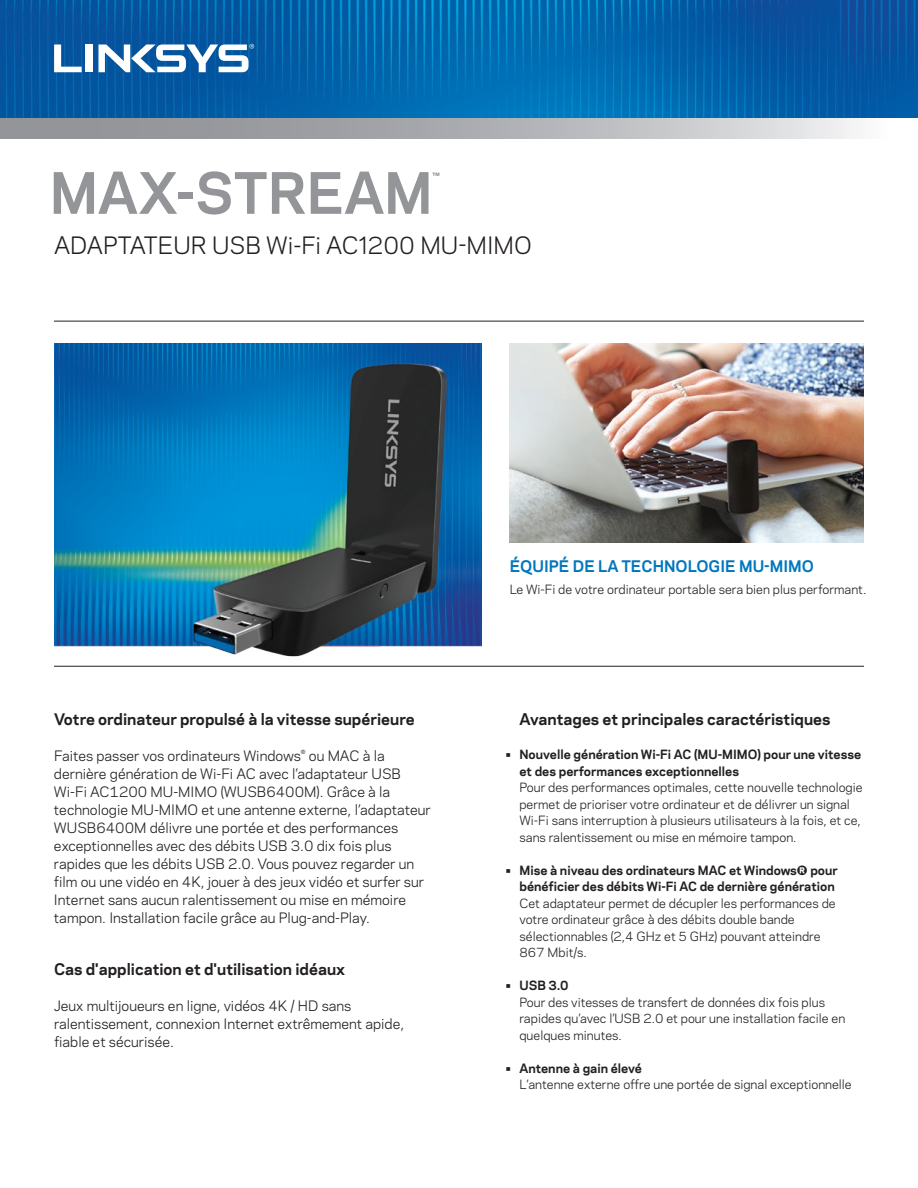
<style>
.page{position:relative;width:918px;height:1188px;background:#fff}
.page>*{position:absolute;margin:0;border:0;box-sizing:border-box;transform-origin:0 0}
.t1{font:700 53.4px "Galaxie Polaris";color:#939598}
.t2{font:22.5px "Galaxie Polaris";color:#231f20}
.t3{font:700 15px "Galaxie Polaris";color:#231f20}
.t4{font:700 15px "Galaxie Polaris";color:#0077bd}
.t5{font:13.5px/18px "Galaxie Polaris";color:#231f20}
.t6{font:12px/16.5px "Galaxie Polaris";color:#231f20}
.t7{font:700 12px/16.5px "Galaxie Polaris";color:#231f20}
.t8{font:700 12px "Galaxie Polaris";color:#939598}
.t9{font:5.4px "Galaxie Polaris";color:#231f20}
</style>
<div class="page">
<img style="left:0;top:0;width:918px;height:119px">
<svg style="left:0;top:119px;width:858px;height:19px"></svg>
<div style="left:86px;top:45px;width:7px;height:27px;background:#fff"></div>
<svg style="left:54px;top:45px;width:28px;height:27px"></svg>
<svg style="left:99px;top:44px;width:155px;height:28px"></svg>
<hr style="left:54px;top:321px;width:810px;height:1px;background:#231f20">
<hr style="left:54px;top:666px;width:810px;height:1px;background:#231f20">
<img style="left:54px;top:343px;width:428px;height:324px">
<img style="left:510px;top:343px;width:354px;height:199px">
<h1 class="t1" style="left:50px;top:153px;width:384px">MAX-STREAM</h1>
<p class="t8" style="left:433px;top:168px;width:9px">™</p>
<h2 class="t2" style="left:54px;top:229px;width:479px">ADAPTATEUR USB Wi-Fi AC1200 MU-MIMO</h2>
<p class="t3" style="left:54px;top:708px;width:362px">Votre ordinateur propulsé à la vitesse supérieure</p>
<p class="t5" style="left:54px;top:746px;width:248px">Faites passer vos ordinateurs Windows</p>
<p class="t9" style="left:301px;top:748px;width:6px">®</p>
<p class="t5" style="left:54px;top:746px;width:378px;text-indent:255px">ou MAC à la dernière génération de Wi-Fi AC avec l’adaptateur USB Wi-Fi AC1200 MU-MIMO (WUSB6400M). Grâce à la technologie MU-MIMO et une antenne externe, l’adaptateur WUSB6400M délivre une portée et des performances exceptionnelles avec des débits USB 3.0 dix fois plus rapides que les débits USB 2.0. Vous pouvez regarder un film ou une vidéo en 4K, jouer à des jeux vidéo et surfer sur Internet sans aucun ralentissement ou mise en mémoire tampon. Installation facile grâce au Plug-and-Play.</p>
<p class="t3" style="left:54px;top:958px;width:293px">Cas d'application et d'utilisation idéaux</p>
<p class="t5" style="left:54px;top:996px;width:352px">Jeux multijoueurs en ligne, vidéos 4K / HD sans ralentissement, connexion Internet extrêmement apide, fiable et sécurisée.</p>
<p class="t4" style="left:510px;top:554px;width:306px">ÉQUIPÉ DE LA TECHNOLOGIE MU-MIMO</p>
<p class="t6" style="left:510px;top:580px;width:358px">Le Wi-Fi de votre ordinateur portable sera bien plus performant.</p>
<p class="t3" style="left:519px;top:708px;width:313px">Avantages et principales caractéristiques</p>
<p class="t7" style="left:519px;top:746px;width:343px;text-indent:-14px">• Nouvelle génération Wi-Fi AC (MU-MIMO) pour une vitesse et des performances exceptionnelles</p>
<p class="t6" style="left:519px;top:779px;width:345px">Pour des performances optimales, cette nouvelle technologie permet de prioriser votre ordinateur et de délivrer un signal Wi-Fi sans interruption à plusieurs utilisateurs à la fois, et ce, sans ralentissement ou mise en mémoire tampon.</p>
<p class="t7" style="left:506px;top:861px;width:333px;text-align:right">• Mise à niveau des ordinateurs MAC et Windows® pour bénéficier des débits Wi-Fi AC de dernière génération</p>
<p class="t6" style="left:519px;top:894px;width:318px">Cet adaptateur permet de décupler les performances de votre ordinateur grâce à des débits double bande sélectionnables (2,4 GHz et 5 GHz) pouvant atteindre 867 Mbit/s.</p>
<p class="t7" style="left:506px;top:977px;width:64px">• USB 3.0</p>
<p class="t6" style="left:519px;top:993px;width:327px">Pour des vitesses de transfert de données dix fois plus rapides qu’avec l’USB 2.0 et pour une installation facile en quelques minutes.</p>
<p class="t7" style="left:506px;top:1059px;width:138px">• Antenne à gain élevé</p>
<p class="t6" style="left:519px;top:1076px;width:334px">L’antenne externe offre une portée de signal exceptionnelle</p>
</div>
